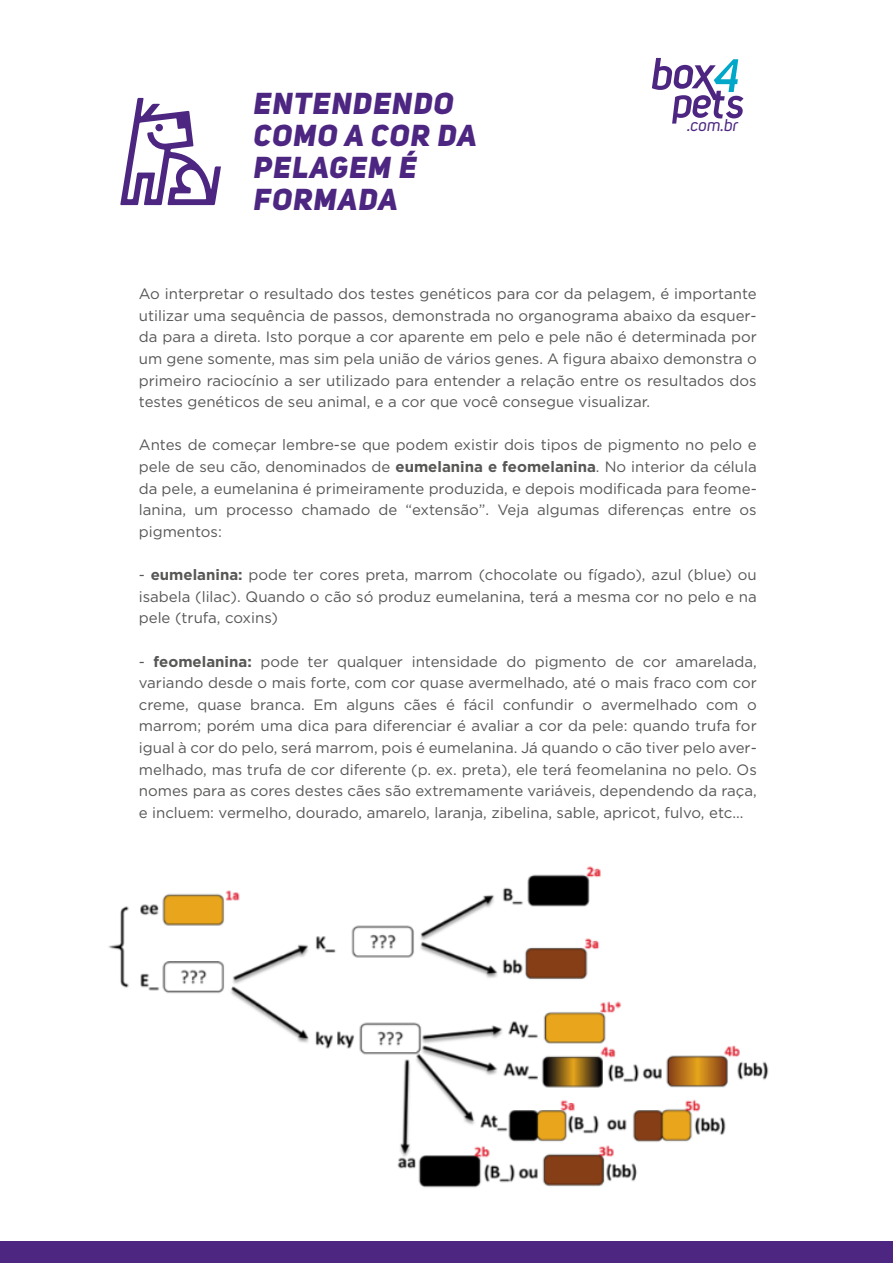
<style>
.page{position:relative;width:893px;height:1263px;background:#fff}
.page>*{position:absolute;margin:0;border:0;box-sizing:border-box;transform-origin:0 0}
.t1{font:30px/32.1px "Uni Sans Heavy Italic CAPS";letter-spacing:.04em;color:#4d2682}
.t2{font:italic 16.95px "Uni Sans";color:#4d2682}
.t3{font:15px/21.6px "Gotham";color:#575756;text-align:justify}
.s1{font-weight:700}
</style>
<div class="page">
<svg style="left:652px;top:58px;width:91px;height:66px"></svg>
<svg style="left:120px;top:98px;width:101px;height:107px"></svg>
<div style="left:155px;top:124px;width:8px;height:7px;background:#4d2682;border-radius:50%"></div>
<img style="left:108px;top:866px;width:661px;height:322px">
<div style="left:0;top:1241px;width:893px;height:22px;background:#4d2682"></div>
<h1 class="t1" style="left:254px;top:87px;width:224px">ENTENDENDO<br>COMO A COR DA<br>PELAGEM É<br>FORMADA</h1>
<p class="t2" style="left:687px;top:115px;width:53px">.com.br</p>
<p class="t3" style="left:139px;top:283px;width:619px">Ao interpretar o resultado dos testes genéticos para cor da pelagem, é importante utilizar uma sequência de passos, demonstrada no organograma abaixo da esquer&shy;da para a direta. Isto porque a cor aparente em pelo e pele não é determinada por um gene somente, mas sim pela união de vários genes. A figura abaixo demonstra o primeiro raciocínio a ser utilizado para entender a relação entre os resultados dos testes genéticos de seu animal, e a cor que você consegue visualizar.</p>
<p class="t3" style="left:139px;top:434px;width:619px">Antes de começar lembre-se que podem existir dois tipos de pigmento no pelo e pele de seu cão, denominados de <span class="s1">eumelanina e feomelanina</span>. No interior da célula da pele, a eumelanina é primeiramente produzida, e depois modificada para feome&shy;lanina, um processo chamado de “extensão”. Veja algumas diferenças entre os pigmentos:</p>
<p class="t3" style="left:139px;top:564px;width:619px">- <span class="s1">eumelanina:</span> pode ter cores preta, marrom (chocolate ou fígado), azul (blue) ou isabela (lilac). Quando o cão só produz eumelanina, terá a mesma cor no pelo e na pele (trufa, coxins)</p>
<p class="t3" style="left:139px;top:650px;width:619px">- <span class="s1">feomelanina:</span> pode ter qualquer intensidade do pigmento de cor amarelada, variando desde o mais forte, com cor quase avermelhado, até o mais fraco com cor creme, quase branca. Em alguns cães é fácil confundir o avermelhado com o marrom; porém uma dica para diferenciar é avaliar a cor da pele: quando trufa for igual à cor do pelo, será marrom, pois é eumelanina. Já quando o cão tiver pelo aver&shy;melhado, mas trufa de cor diferente (p. ex. preta), ele terá feomelanina no pelo. Os nomes para as cores destes cães são extremamente variáveis, dependendo da raça, e incluem: vermelho, dourado, amarelo, laranja, zibelina, sable, apricot, fulvo, etc...</p>
</div>
